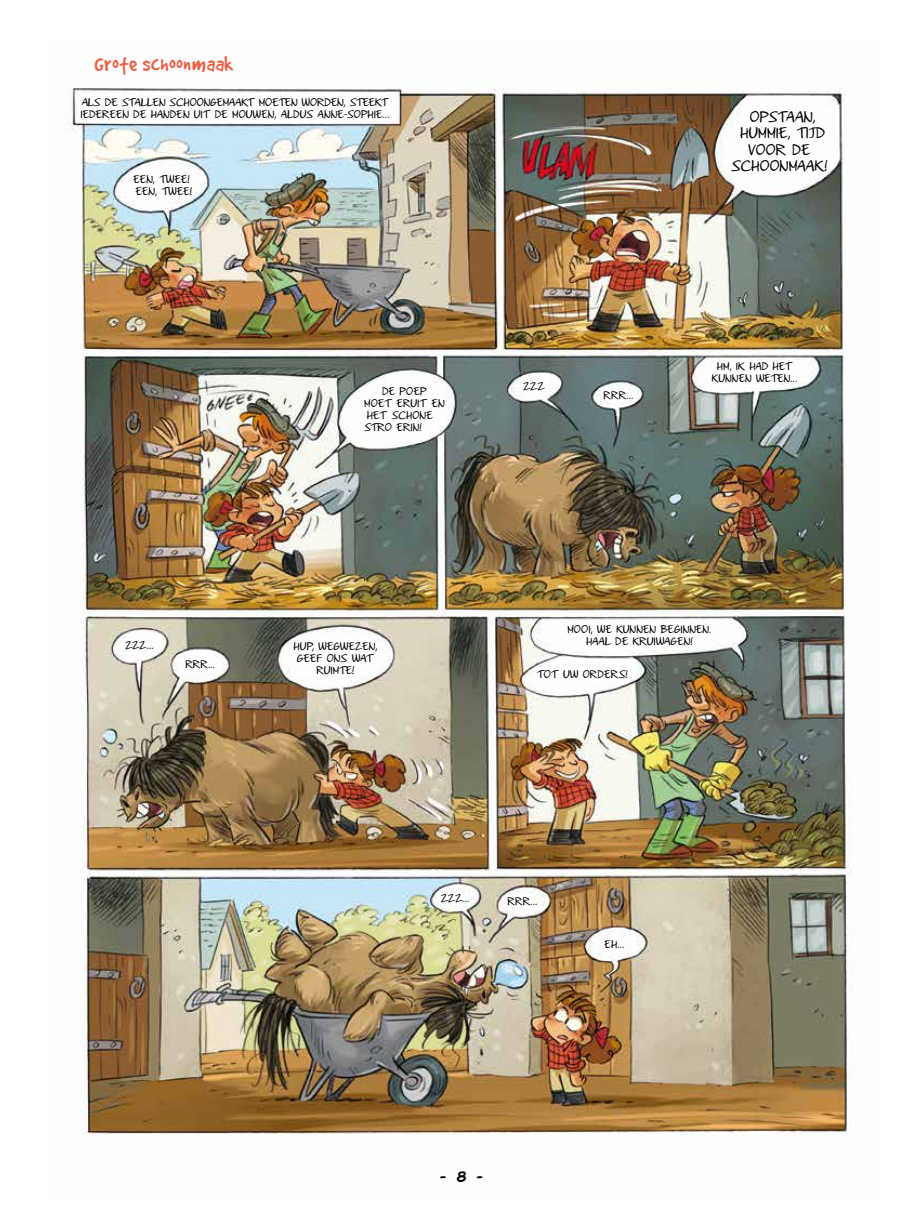
<style>
.page{position:relative;width:923px;height:1221px;background:#fff}
.page>*{position:absolute;margin:0;border:0;box-sizing:border-box;transform-origin:0 0}
.t1{font:23.25px "Good Dog Plain";letter-spacing:.025em;color:#e86249}
.t2{font:13.5px/16.5px "TURCONIMAJ";letter-spacing:.025em;color:#000;text-align:center}
.t3{font:13.5px "CC Chatterbox";color:#000}
.t4{font:9.75px/12px "TURCONIMAJ";letter-spacing:.035em;color:#000;text-align:center}
.t5{font:9.75px/12px "TURCONIMAJ";letter-spacing:-.005em;color:#000}
</style>
<div class="page">
<img style="left:70px;top:88px;width:782px;height:1047px">
<h1 class="t1" style="left:94px;top:53px;width:140px">Grote schoonmaak</h1>
<p class="t4" style="left:81px;top:96px;width:311px;text-align:left">ALS DE STALLEN SCHOONGEMAAKT MOETEN WORDEN, STEEKT<br>IEDEREEN DE HANDEN UIT DE MOUWEN, ALDUS ANNE-SOPHIE...</p>
<p class="t5" style="left:134px;top:173px;width:60px">EEN, TWEE!<br>EEN, TWEE!</p>
<p class="t4" style="left:364px;top:385px;width:82px;text-align:left;text-indent:18px">DE POEP<br>MOET ERUIT EN<br>HET SCHONE<br>STRO ERIN!</p>
<p class="t4" style="left:125px;top:638px;width:30px">ZZZ...</p>
<p class="t4" style="left:186px;top:658px;width:31px">RRR...</p>
<p class="t4" style="left:294px;top:640px;width:85px">HUP, WEGWEZEN,<br>GEEF ONS WAT<br>RUIMTE!</p>
<p class="t4" style="left:523px;top:380px;width:23px">ZZZ</p>
<p class="t4" style="left:604px;top:389px;width:31px">RRR...</p>
<h2 class="t2" style="left:731px;top:108px;width:97px">OPSTAAN,<br>HUMMIE, TIJD<br>VOOR DE<br>SCHOONMAAK!</h2>
<p class="t4" style="left:712px;top:360px;width:87px">HM, IK HAD HET<br>KUNNEN WETEN...</p>
<p class="t4" style="left:567px;top:623px;width:145px">MOOI, WE KUNNEN BEGINNEN.<br>HAAL DE KRUIWAGEN!</p>
<p class="t4" style="left:537px;top:668px;width:92px">TOT UW ORDERS!</p>
<p class="t4" style="left:441px;top:892px;width:30px">ZZZ...</p>
<p class="t4" style="left:508px;top:895px;width:31px">RRR...</p>
<p class="t4" style="left:604px;top:937px;width:22px">EH...</p>
<h2 class="t3" style="left:440px;top:1168px;width:44px">- 8 -</h2>
</div>
